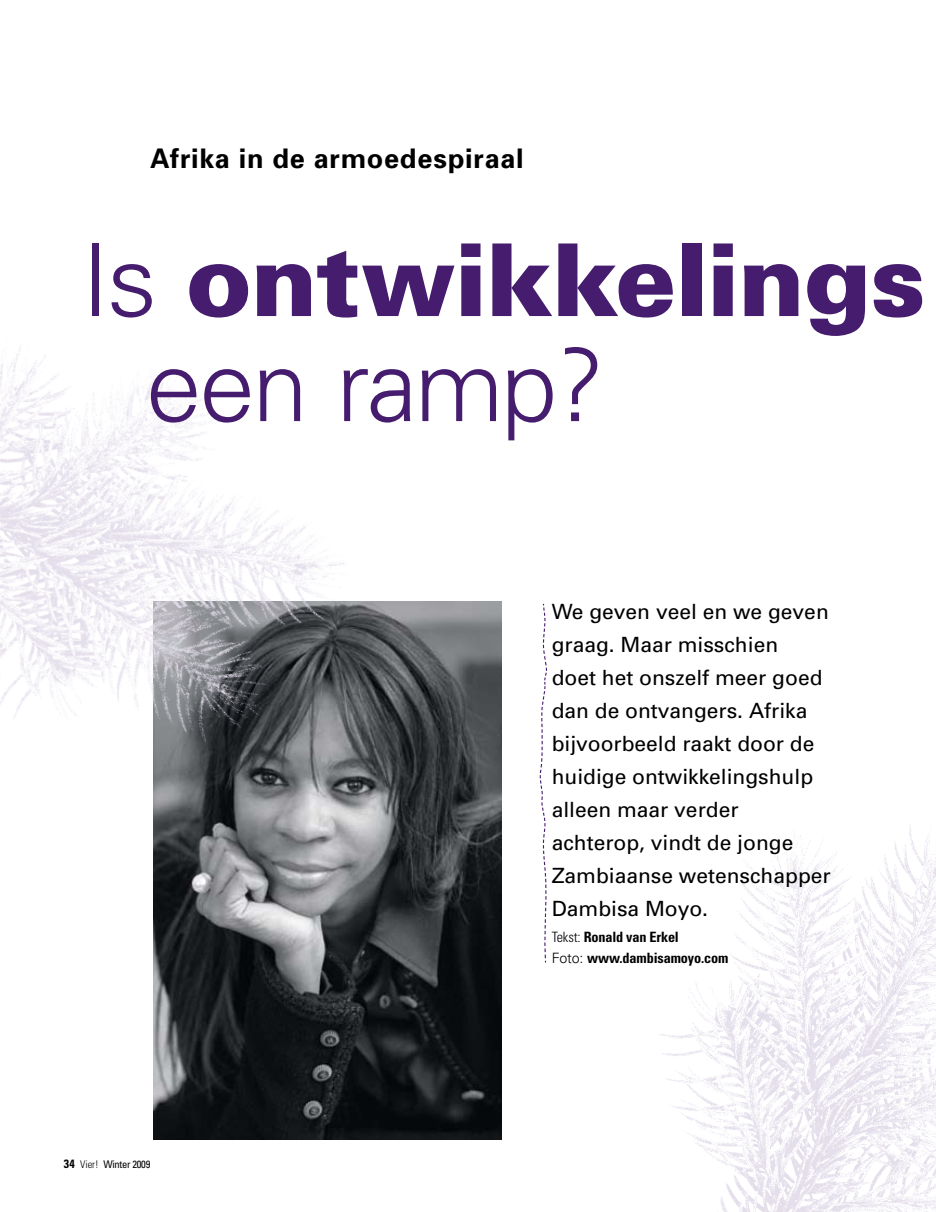
<style>
.page{position:relative;width:936px;height:1212px;background:#fff}
.page>*{position:absolute;margin:0;border:0;box-sizing:border-box;transform-origin:0 0}
.t1{font:900 100.5px/105px "Univers";letter-spacing:-.015em;color:#461d6e}
.t2{font:700 27px "Univers";letter-spacing:.025em;color:#000}
.t3{font:21px/33px "Univers";color:#000}
.t4{font:700 condensed 14.25px/21px "Univers";letter-spacing:-.01em;color:#000}
.t5{font:condensed 10.5px "Univers";letter-spacing:-.025em;color:#000}
.s1{font-weight:300}
.s2{font-weight:700;font-size:12px}
.s3{font-weight:300;font-stretch:normal}
</style>
<div class="page">
<img style="left:153px;top:602px;width:348px;height:538px">
<img style="left:659px;top:826px;width:276px;height:386px">
<img style="left:0;top:345px;width:427px;height:518px">
<svg style="left:539px;top:603px;width:8px;height:360px"></svg>
<p class="t2" style="left:150px;top:142px;width:375px">Afrika in de armoedespiraal</p>
<h1 class="t1" style="left:146px;top:227px;width:781px;text-indent:-64px"><span class="s1">Is</span> ontwikkelings <span class="s1">een ramp?</span></h1>
<p class="t5" style="left:64px;top:1158px;width:88px"><span class="s2">34</span> <span class="s1">Vier!</span> Winter 2009</p>
<p class="t3" style="left:551px;top:595px;width:280px">We geven veel en we geven graag. Maar misschien<br>doet het onszelf meer goed dan de ontvangers. Afrika bijvoorbeeld raakt door de huidige ontwikkelingshulp alleen maar verder achterop, vindt de jonge<br>Zambiaanse wetenschapper<br>Dambisa Moyo.</p>
<p class="t4" style="left:551px;top:926px;width:178px"><span class="s1">Tekst:</span> Ronald van Erkel<br><span class="s3">Foto:</span> www.dambisamoyo.com</p>
</div>
